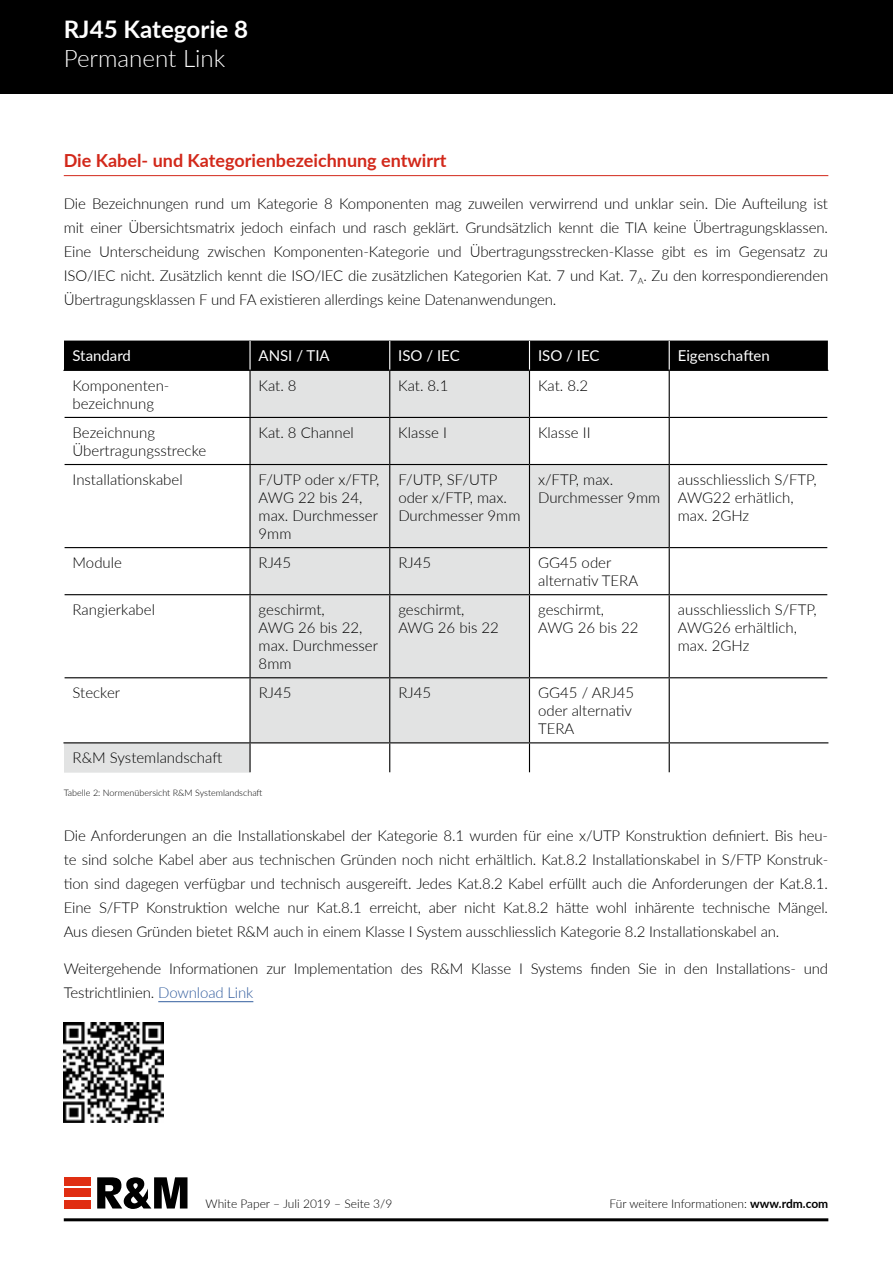
<style>
.page{position:relative;width:893px;height:1263px;background:#fff}
.page>*{position:absolute;margin:0;border:0;box-sizing:border-box;transform-origin:0 0}
.t1{font:700 24.15px "Lato";color:#fff}
.t2{font:300 24.15px "Lato";color:#fff}
.t3{font:700 18px "Lato";color:#d2281a}
.t4{font:300 15px/18px "Lato";color:#000}
.t5{font:15px "Lato";color:#fff}
.t6{font:300 12px "Lato";color:#000}
.t7{font:300 9px "Lato";color:#000}
.s1{color:#335e9e}
.s2{font-weight:700}
</style>
<div class="page">
<hr style="left:64px;top:1218px;width:764px;height:3px;background:#000">
<div style="left:64px;top:1188px;width:27px;height:9px;background:#e02e12"></div>
<div style="left:64px;top:1177px;width:27px;height:9px;background:#e02e12"></div>
<div style="left:64px;top:1199px;width:27px;height:9px;background:#e02e12"></div>
<svg style="left:97px;top:1177px;width:90px;height:32px"></svg>
<div style="left:0;top:0;width:893px;height:94px;background:#000"></div>
<hr style="left:64px;top:175px;width:764px;height:1px;background:#d2281a">
<svg style="left:64px;top:371px;width:605px;height:402px;fill:#e2e3e3"></svg>
<hr style="left:249px;top:371px;width:2px;height:46px;background:#000">
<hr style="left:389px;top:371px;width:1px;height:46px;background:#000">
<hr style="left:529px;top:371px;width:1px;height:46px;background:#000">
<hr style="left:669px;top:371px;width:1px;height:46px;background:#000">
<hr style="left:65px;top:417px;width:185px;height:1px;background:#000">
<hr style="left:250px;top:417px;width:140px;height:1px;background:#000">
<hr style="left:249px;top:418px;width:2px;height:46px;background:#000">
<hr style="left:390px;top:417px;width:139px;height:1px;background:#000">
<hr style="left:389px;top:418px;width:1px;height:46px;background:#000">
<hr style="left:529px;top:417px;width:140px;height:1px;background:#000">
<hr style="left:529px;top:418px;width:1px;height:46px;background:#000">
<hr style="left:669px;top:417px;width:158px;height:1px;background:#000">
<hr style="left:669px;top:418px;width:1px;height:46px;background:#000">
<hr style="left:65px;top:464px;width:185px;height:1px;background:#000">
<hr style="left:250px;top:464px;width:140px;height:1px;background:#000">
<hr style="left:249px;top:465px;width:2px;height:82px;background:#000">
<hr style="left:390px;top:464px;width:139px;height:1px;background:#000">
<hr style="left:389px;top:465px;width:1px;height:82px;background:#000">
<hr style="left:529px;top:464px;width:140px;height:1px;background:#000">
<hr style="left:529px;top:465px;width:1px;height:82px;background:#000">
<hr style="left:669px;top:464px;width:158px;height:1px;background:#000">
<hr style="left:669px;top:465px;width:1px;height:82px;background:#000">
<hr style="left:65px;top:547px;width:185px;height:1px;background:#000">
<hr style="left:250px;top:547px;width:140px;height:1px;background:#000">
<hr style="left:249px;top:548px;width:2px;height:46px;background:#000">
<hr style="left:390px;top:547px;width:139px;height:1px;background:#000">
<hr style="left:389px;top:548px;width:1px;height:46px;background:#000">
<hr style="left:529px;top:547px;width:140px;height:1px;background:#000">
<hr style="left:529px;top:548px;width:1px;height:46px;background:#000">
<hr style="left:669px;top:547px;width:158px;height:1px;background:#000">
<hr style="left:669px;top:548px;width:1px;height:46px;background:#000">
<hr style="left:65px;top:594px;width:185px;height:1px;background:#000">
<hr style="left:250px;top:594px;width:140px;height:1px;background:#000">
<hr style="left:249px;top:595px;width:2px;height:82px;background:#000">
<hr style="left:390px;top:594px;width:139px;height:1px;background:#000">
<hr style="left:389px;top:595px;width:1px;height:82px;background:#000">
<hr style="left:529px;top:594px;width:140px;height:1px;background:#000">
<hr style="left:529px;top:595px;width:1px;height:82px;background:#000">
<hr style="left:669px;top:594px;width:158px;height:1px;background:#000">
<hr style="left:669px;top:595px;width:1px;height:82px;background:#000">
<hr style="left:65px;top:677px;width:185px;height:1px;background:#000">
<hr style="left:250px;top:677px;width:140px;height:1px;background:#000">
<hr style="left:249px;top:678px;width:2px;height:64px;background:#000">
<hr style="left:390px;top:677px;width:139px;height:1px;background:#000">
<hr style="left:389px;top:678px;width:1px;height:64px;background:#000">
<hr style="left:529px;top:677px;width:140px;height:1px;background:#000">
<hr style="left:529px;top:678px;width:1px;height:64px;background:#000">
<hr style="left:669px;top:677px;width:158px;height:1px;background:#000">
<hr style="left:669px;top:678px;width:1px;height:64px;background:#000">
<hr style="left:63px;top:742px;width:187px;height:1px;background:#000">
<hr style="left:250px;top:742px;width:140px;height:1px;background:#000">
<hr style="left:249px;top:743px;width:2px;height:29px;background:#000">
<hr style="left:390px;top:742px;width:139px;height:1px;background:#000">
<svg style="left:389px;top:743px;width:1px;height:29px"></svg>
<hr style="left:529px;top:742px;width:140px;height:1px;background:#000">
<svg style="left:529px;top:743px;width:1px;height:29px"></svg>
<hr style="left:669px;top:742px;width:159px;height:1px;background:#000">
<svg style="left:669px;top:743px;width:1px;height:29px"></svg>
<div style="left:64px;top:341px;width:764px;height:29px;background:#000"></div>
<hr style="left:63px;top:370px;width:187px;height:1px;background:#000">
<hr style="left:250px;top:370px;width:140px;height:1px;background:#000">
<hr style="left:390px;top:370px;width:139px;height:1px;background:#000">
<hr style="left:529px;top:370px;width:140px;height:1px;background:#000">
<hr style="left:669px;top:370px;width:159px;height:1px;background:#000">
<hr style="left:158px;top:1001px;width:95px;height:1px;background:#335e9e">
<img style="left:64px;top:1023px;width:100px;height:99px">
<h1 class="t1" style="left:64px;top:12px;width:186px">RJ45 Kategorie 8</h1>
<h1 class="t2" style="left:64px;top:42px;width:163px">Permanent Link</h1>
<p class="t3" style="left:64px;top:147px;width:384px">Die Kabel- und Kategorienbezeichnung entwirrt</p>
<p class="t4" style="left:64px;top:191px;width:766px;line-height:24px;text-align:justify">Die Bezeichnungen rund um Kategorie 8 Komponenten mag zuweilen verwirrend und unklar sein. Die Aufteilung ist mit einer Übersichtsmatrix jedoch einfach und rasch geklärt. Grundsätzlich kennt die TIA keine Übertragungsklassen.<br>Eine Unterscheidung zwischen Komponenten-Kategorie und Übertragungsstrecken-Klasse gibt es im Gegensatz zu ISO/IEC nicht. Zusätzlich kennt die ISO/IEC die zusätzlichen Kategorien Kat. 7 und Kat. 7<sub>A</sub>. Zu den korrespondierenden Übertragungsklassen F und FA existieren allerdings keine Datenanwendungen.</p>
<p class="t5" style="left:73px;top:345px;width:60px">Standard</p>
<p class="t5" style="left:259px;top:345px;width:73px">ANSI / TIA</p>
<p class="t5" style="left:398px;top:345px;width:63px">ISO / IEC</p>
<p class="t5" style="left:538px;top:345px;width:63px">ISO / IEC</p>
<p class="t5" style="left:678px;top:345px;width:94px">Eigenschaften</p>
<p class="t4" style="left:73px;top:376px;width:98px">Komponenten&shy;bezeichnung</p>
<p class="t4" style="left:259px;top:376px;width:40px">Kat. 8</p>
<p class="t4" style="left:398px;top:376px;width:52px">Kat. 8.1</p>
<p class="t4" style="left:538px;top:376px;width:52px">Kat. 8.2</p>
<p class="t4" style="left:73px;top:423px;width:135px">Bezeichnung<br>Übertragungsstrecke</p>
<p class="t4" style="left:259px;top:423px;width:97px">Kat. 8 Channel</p>
<p class="t4" style="left:398px;top:423px;width:50px">Klasse I</p>
<p class="t4" style="left:538px;top:423px;width:54px">Klasse II</p>
<p class="t4" style="left:73px;top:470px;width:112px">Installationskabel</p>
<p class="t4" style="left:259px;top:470px;width:122px">F/UTP oder x/FTP,<br>AWG 22 bis 24, max. Durchmesser<br>9mm</p>
<p class="t4" style="left:398px;top:470px;width:124px">F/UTP, SF/UTP oder x/FTP, max.<br>Durchmesser 9mm</p>
<p class="t4" style="left:538px;top:470px;width:124px">x/FTP, max.<br>Durchmesser 9mm</p>
<p class="t4" style="left:678px;top:470px;width:140px">ausschliesslich S/FTP,<br>AWG22 erhätlich, max. 2GHz</p>
<p class="t4" style="left:73px;top:553px;width:51px">Module</p>
<p class="t4" style="left:259px;top:553px;width:34px">RJ45</p>
<p class="t4" style="left:398px;top:553px;width:34px">RJ45</p>
<p class="t4" style="left:538px;top:553px;width:102px">GG45 oder alternativ TERA</p>
<p class="t4" style="left:73px;top:600px;width:84px">Rangierkabel</p>
<p class="t4" style="left:259px;top:600px;width:121px">geschirmt,<br>AWG 26 bis 22, max. Durchmesser<br>8mm</p>
<p class="t4" style="left:398px;top:600px;width:102px">geschirmt,<br>AWG 26 bis 22</p>
<p class="t4" style="left:538px;top:600px;width:102px">geschirmt,<br>AWG 26 bis 22</p>
<p class="t4" style="left:678px;top:600px;width:140px">ausschliesslich S/FTP,<br>AWG26 erhältlich, max. 2GHz</p>
<p class="t4" style="left:73px;top:683px;width:49px">Stecker</p>
<p class="t4" style="left:259px;top:683px;width:34px">RJ45</p>
<p class="t4" style="left:398px;top:683px;width:34px">RJ45</p>
<p class="t4" style="left:538px;top:683px;width:98px">GG45 / ARJ45 oder alternativ<br>TERA</p>
<p class="t4" style="left:73px;top:748px;width:151px">R&amp;M Systemlandschaft</p>
<p class="t7" style="left:64px;top:786px;width:200px">Tabelle 2: Normenübersicht R&amp;M Systemlandschaft</p>
<p class="t4" style="left:64px;top:823px;width:766px;line-height:24px;text-align:justify">Die Anforderungen an die Installationskabel der Kategorie 8.1 wurden für eine x/UTP Konstruktion definiert. Bis heu&shy;te sind solche Kabel aber aus technischen Gründen noch nicht erhältlich. Kat.8.2 Installationskabel in S/FTP Konstruk&shy;tion sind dagegen verfügbar und technisch ausgereift. Jedes Kat.8.2 Kabel erfüllt auch die Anforderungen der Kat.8.1.<br>Eine S/FTP Konstruktion welche nur Kat.8.1 erreicht, aber nicht Kat.8.2 hätte wohl inhärente technische Mängel.<br>Aus diesen Gründen bietet R&amp;M auch in einem Klasse I System ausschliesslich Kategorie 8.2 Installationskabel an.</p>
<p class="t4" style="left:64px;top:956px;width:766px;line-height:24px">Weitergehende Informationen zur Implementation des R&amp;M Klasse I Systems finden Sie in den Installations- und<br>Testrichtlinien. <span class="s1">Download Link</span></p>
<p class="t6" style="left:206px;top:1195px;width:188px">White Paper – Juli 2019 – Seite 3/9</p>
<p class="t6" style="left:609px;top:1195px;width:220px">Für weitere Informationen: <span class="s2">www.rdm.com</span></p>
</div>
